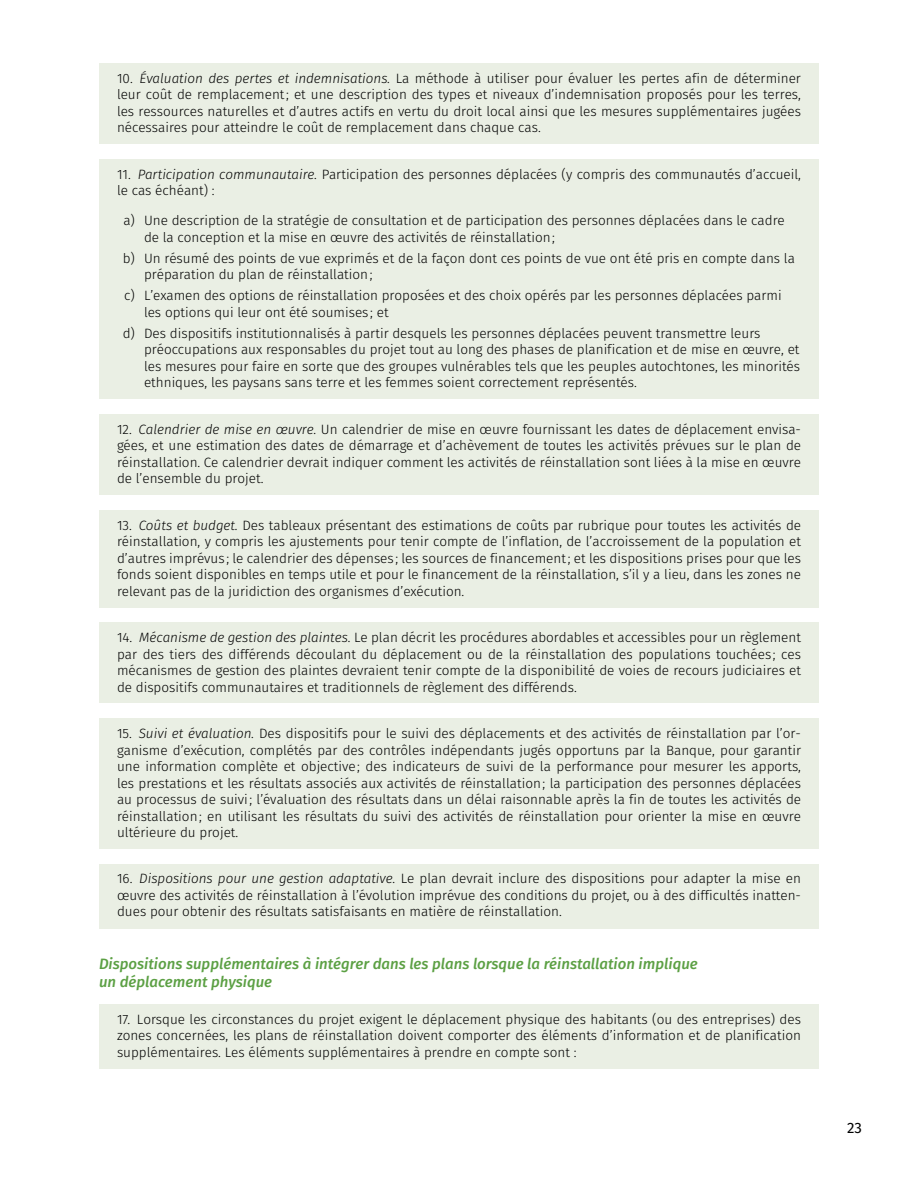
<style>
.page{position:relative;width:918px;height:1188px;background:#fff}
.page>*{position:absolute;margin:0;border:0;box-sizing:border-box;transform-origin:0 0}
.t1{font:italic 500 15px/18px "Fira Sans";color:#5ca044}
.t2{font:15px "Fira Sans";color:#000}
.t3{font:300 13.5px/16.5px "Fira Sans";color:#000;text-align:justify}
.s1{font-style:italic}
</style>
<div class="page">
<div style="left:99px;top:63px;width:720px;height:81px;background:#eaefe4"></div>
<div style="left:99px;top:159px;width:720px;height:48px;background:#eaefe4"></div>
<div style="left:99px;top:206px;width:720px;height:48px;background:#eaefe4"></div>
<div style="left:99px;top:243px;width:720px;height:48px;background:#eaefe4"></div>
<div style="left:99px;top:280px;width:720px;height:48px;background:#eaefe4"></div>
<div style="left:99px;top:318px;width:720px;height:81px;background:#eaefe4"></div>
<div style="left:99px;top:414px;width:720px;height:81px;background:#eaefe4"></div>
<div style="left:99px;top:510px;width:720px;height:98px;background:#eaefe4"></div>
<div style="left:99px;top:622px;width:720px;height:82px;background:#eaefe4"></div>
<div style="left:99px;top:718px;width:720px;height:131px;background:#eaefe4"></div>
<div style="left:99px;top:864px;width:720px;height:64px;background:#eaefe4"></div>
<div style="left:99px;top:1004px;width:720px;height:65px;background:#eaefe4"></div>
<p class="t3" style="left:117px;top:71px;width:686px">10. <span class="s1">Évaluation des pertes et indemnisations.</span> La méthode à utiliser pour évaluer les pertes afin de déterminer leur coût de remplacement; et une description des types et niveaux d’indemnisation proposés pour les terres, les ressources naturelles et d’autres actifs en vertu du droit local ainsi que les mesures supplémentaires jugées nécessaires pour atteindre le coût de remplacement dans chaque cas.</p>
<p class="t3" style="left:117px;top:167px;width:686px">11. <span class="s1">Participation communautaire.</span> Participation des personnes déplacées (y compris des communautés d’accueil, le cas échéant) :</p>
<p class="t3" style="left:144px;top:213px;width:642px;text-indent:-21px">a) Une description de la stratégie de consultation et de participation des personnes déplacées dans le cadre de la conception et la mise en œuvre des activités de réinstallation;</p>
<p class="t3" style="left:144px;top:251px;width:653px;text-indent:-21px">b) Un résumé des points de vue exprimés et de la façon dont ces points de vue ont été pris en compte dans la préparation du plan de réinstallation;</p>
<p class="t3" style="left:144px;top:288px;width:639px;text-indent:-20px">c) L’examen des options de réinstallation proposées et des choix opérés par les personnes déplacées parmi les options qui leur ont été soumises ; et</p>
<p class="t3" style="left:144px;top:326px;width:658px;text-align:left;text-indent:-21px">d) Des dispositifs institutionnalisés à partir desquels les personnes déplacées peuvent transmettre leurs préoccupations aux responsables du projet tout au long des phases de planification et de mise en œuvre, et les mesures pour faire en sorte que des groupes vulnérables tels que les peuples autochtones, les minorités ethniques, les paysans sans terre et les femmes soient correctement représentés.</p>
<p class="t3" style="left:117px;top:422px;width:686px">12. <span class="s1">Calendrier de mise en œuvre.</span> Un calendrier de mise en œuvre fournissant les dates de déplacement envisa&shy;gées, et une estimation des dates de démarrage et d’achèvement de toutes les activités prévues sur le plan de réinstallation. Ce calendrier devrait indiquer comment les activités de réinstallation sont liées à la mise en œuvre de l’ensemble du projet.</p>
<p class="t3" style="left:117px;top:518px;width:686px">13. <span class="s1">Coûts et budget.</span> Des tableaux présentant des estimations de coûts par rubrique pour toutes les activités de réinstallation, y compris les ajustements pour tenir compte de l’inflation, de l’accroissement de la population et d’autres imprévus ; le calendrier des dépenses ; les sources de financement; et les dispositions prises pour que les fonds soient disponibles en temps utile et pour le financement de la réinstallation, s’il y a lieu, dans les zones ne relevant pas de la juridiction des organismes d’exécution.</p>
<p class="t3" style="left:117px;top:630px;width:686px">14. <span class="s1">Mécanisme de gestion des plaintes.</span> Le plan décrit les procédures abordables et accessibles pour un règlement par des tiers des différends découlant du déplacement ou de la réinstallation des populations touchées ; ces mécanismes de gestion des plaintes devraient tenir compte de la disponibilité de voies de recours judiciaires et de dispositifs communautaires et traditionnels de règlement des différends.</p>
<p class="t3" style="left:117px;top:726px;width:686px">15. <span class="s1">Suivi et évaluation.</span> Des dispositifs pour le suivi des déplacements et des activités de réinstallation par l’or&shy;ganisme d’exécution, complétés par des contrôles indépendants jugés opportuns par la Banque, pour garantir une information complète et objective; des indicateurs de suivi de la performance pour mesurer les apports, les prestations et les résultats associés aux activités de réinstallation; la participation des personnes déplacées au processus de suivi; l’évaluation des résultats dans un délai raisonnable après la fin de toutes les activités de réinstallation; en utilisant les résultats du suivi des activités de réinstallation pour orienter la mise en œuvre ultérieure du projet.</p>
<p class="t3" style="left:117px;top:872px;width:685px">16. <span class="s1">Dispositions pour une gestion adaptative.</span> Le plan devrait inclure des dispositions pour adapter la mise en œuvre des activités de réinstallation à l’évolution imprévue des conditions du projet, ou à des difficultés inatten&shy;dues pour obtenir des résultats satisfaisants en matière de réinstallation.</p>
<p class="t1" style="left:99px;top:956px;width:600px">Dispositions supplémentaires à intégrer dans les plans lorsque la réinstallation implique un déplacement physique</p>
<p class="t3" style="left:117px;top:1012px;width:686px">17. Lorsque les circonstances du projet exigent le déplacement physique des habitants (ou des entreprises) des zones concernées, les plans de réinstallation doivent comporter des éléments d’information et de planification supplémentaires. Les éléments supplémentaires à prendre en compte sont :</p>
<p class="t2" style="left:847px;top:1118px;width:16px">23</p>
</div>
